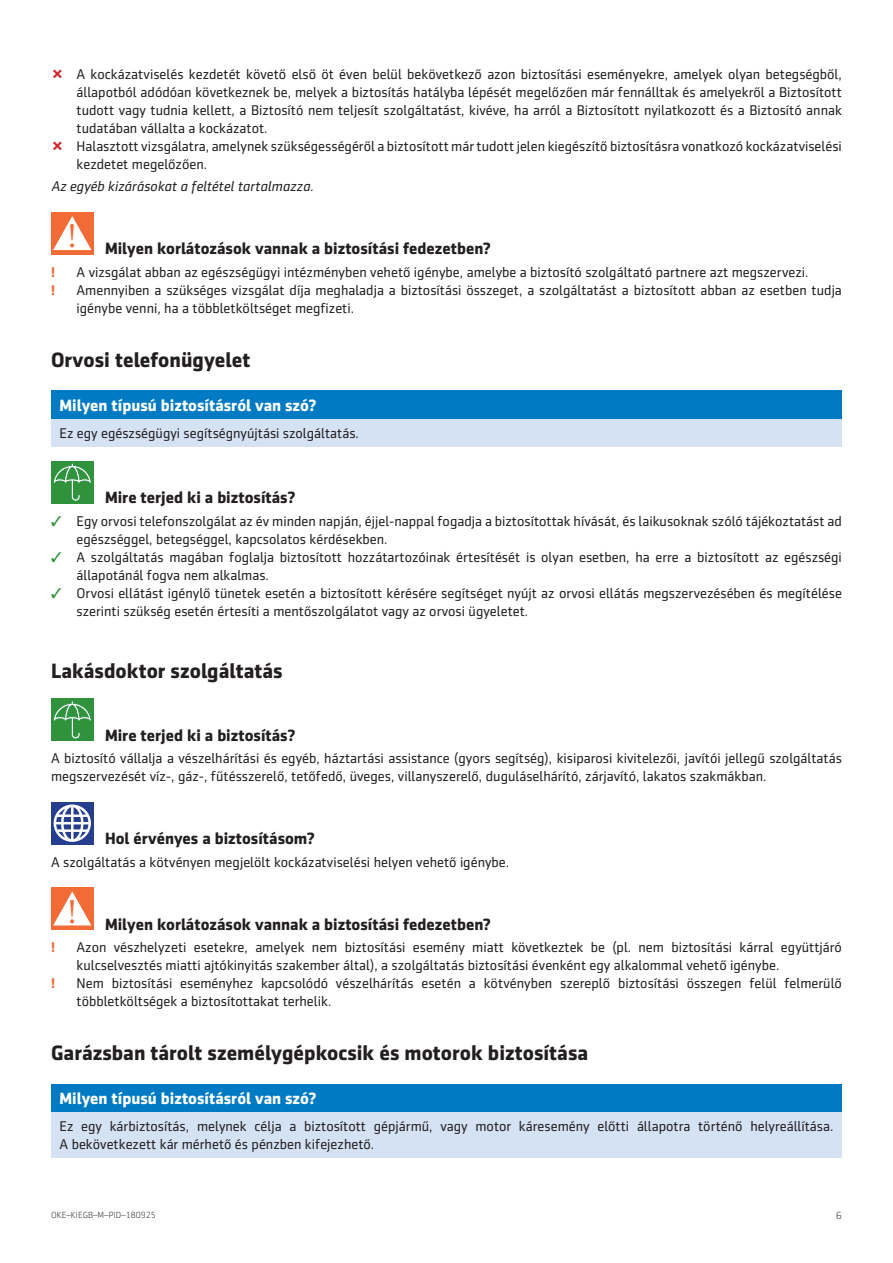
<style>
.page{position:relative;width:893px;height:1263px;background:#fff}
.page>*{position:absolute;margin:0;border:0;box-sizing:border-box;transform-origin:0 0}
.t1{font:700 21px "Sentico Sans DT";color:#231f20}
.t2{font:700 16.5px "Sentico Sans DT";color:#231f20}
.t3{font:700 16.5px "Sentico Sans DT";color:#fff}
.t4{font:14.25px/18px "Sentico Sans DT";color:#231f20}
.t5{font:italic 14.25px "Sentico Sans DT";color:#231f20}
.t6{font:700 14.25px "Sentico Sans DT";color:#f26b36}
.t7{font:300 10.5px "Sentico Sans DT";color:#231f20}
.t8{font:300 9px "Sentico Sans DT";color:#231f20}
.s1{color:#31923c}
</style>
<div class="page">
<div style="left:51px;top:212px;width:43px;height:42px;background:#f26b36"></div>
<svg style="left:53px;top:216px;width:38px;height:34px"></svg>
<div style="left:51px;top:391px;width:791px;height:28px;background:#007bc3"></div>
<div style="left:51px;top:419px;width:791px;height:27px;background:#d4e2f3"></div>
<div style="left:51px;top:461px;width:43px;height:42px;background:#31923c"></div>
<svg style="left:53px;top:463px;width:38px;height:38px"></svg>
<div style="left:51px;top:699px;width:43px;height:42px;background:#31923c"></div>
<svg style="left:53px;top:701px;width:38px;height:38px"></svg>
<div style="left:51px;top:802px;width:43px;height:42px;background:#253f8e"></div>
<svg style="left:54px;top:804px;width:37px;height:38px"></svg>
<div style="left:51px;top:887px;width:43px;height:43px;background:#f26b36"></div>
<svg style="left:53px;top:891px;width:38px;height:34px"></svg>
<div style="left:51px;top:1084px;width:791px;height:29px;background:#007bc3"></div>
<div style="left:51px;top:1113px;width:791px;height:45px;background:#d4e2f3"></div>
<p class="t4" style="left:77px;top:66px;width:767px">A kockázatviselés kezdetét követő első öt éven belül bekövetkező azon biztosítási eseményekre, amelyek olyan betegségből, állapotból adódóan következnek be, melyek a biztosítás hatályba lépését megelőzően már fennálltak és amelyekről a Biztosított tudott vagy tudnia kellett, a Biztosító nem teljesít szolgáltatást, kivéve, ha arról a Biztosított nyilatkozott és a Biztosító annak tudatában vállalta a kockázatot.<br>Halasztott vizsgálatra, amelynek szükségességéről a biztosított már tudott jelen kiegészítő biztosításra vonatkozó kockázatviselési kezdetet megelőzően.</p>
<p class="t5" style="left:51px;top:181px;width:264px">Az egyéb kizárásokat a feltétel tartalmazza.</p>
<p class="t2" style="left:68px;top:242px;width:425px"><sup>!</sup> Milyen korlátozások vannak a biztosítási fedezetben?</p>
<p class="t6" style="left:51px;top:266px;width:6px">!</p>
<p class="t4" style="left:77px;top:264px;width:733px">A vizsgálat abban az egészségügyi intézményben vehető igénybe, amelybe a biztosító szolgáltató partnere azt megszervezi.</p>
<p class="t6" style="left:51px;top:284px;width:6px">!</p>
<p class="t4" style="left:77px;top:282px;width:767px">Amennyiben a szükséges vizsgálat díja meghaladja a biztosítási összeget, a szolgáltatást a biztosított abban az esetben tudja igénybe venni, ha a többletköltséget megfizeti.</p>
<h1 class="t1" style="left:51px;top:351px;width:201px">Orvosi telefonügyelet</h1>
<p class="t3" style="left:60px;top:399px;width:258px">Milyen típusú biztosításról van szó?</p>
<p class="t4" style="left:60px;top:425px;width:301px">Ez egy egészségügyi segítségnyújtási szolgáltatás.</p>
<p class="t2" style="left:105px;top:492px;width:192px">Mire terjed ki a biztosítás?</p>
<p class="t4" style="left:77px;top:513px;width:767px;text-indent:-26px"><span class="s1">✓</span> Egy orvosi telefonszolgálat az év minden napján, éjjel-nappal fogadja a biztosítottak hívását, és laikusoknak szóló tájékoztatást ad egészséggel, betegséggel, kapcsolatos kérdésekben.</p>
<p class="t4" style="left:77px;top:549px;width:767px;text-indent:-26px"><span class="s1">✓</span> A szolgáltatás magában foglalja biztosított hozzátartozóinak értesítését is olyan esetben, ha erre a biztosított az egészségi állapotánál fogva nem alkalmas.</p>
<p class="t4" style="left:77px;top:585px;width:767px;text-indent:-26px"><span class="s1">✓</span> Orvosi ellátást igénylő tünetek esetén a biztosított kérésére segítséget nyújt az orvosi ellátás megszervezésében és megítélése szerinti szükség esetén értesíti a mentőszolgálatot vagy az orvosi ügyeletet.</p>
<h1 class="t1" style="left:51px;top:663px;width:233px">Lakásdoktor szolgáltatás</h1>
<p class="t2" style="left:105px;top:729px;width:192px">Mire terjed ki a biztosítás?</p>
<p class="t4" style="left:51px;top:751px;width:792px">A biztosító vállalja a vészelhárítási és egyéb, háztartási assistance (gyors segítség), kisiparosi kivitelezői, javítói jellegű szolgáltatás megszervezését víz-, gáz-, fűtésszerelő, tetőfedő, üveges, villanyszerelő, duguláselhárító, zárjavító, lakatos szakmákban.</p>
<p class="t2" style="left:105px;top:833px;width:211px">Hol érvényes a biztosításom?</p>
<p class="t4" style="left:51px;top:854px;width:460px">A szolgáltatás a kötvényen megjelölt kockázatviselési helyen vehető igénybe.</p>
<p class="t2" style="left:68px;top:918px;width:425px"><sup>!</sup> Milyen korlátozások vannak a biztosítási fedezetben?</p>
<p class="t6" style="left:51px;top:942px;width:6px">!</p>
<p class="t4" style="left:77px;top:939px;width:767px">Azon vészhelyzeti esetekre, amelyek nem biztosítási esemény miatt következtek be (pl. nem biztosítási kárral együttjáró kulcselvesztés miatti ajtókinyitás szakember által), a szolgáltatás biztosítási évenként egy alkalommal vehető igénybe.</p>
<p class="t6" style="left:51px;top:978px;width:6px">!</p>
<p class="t4" style="left:77px;top:975px;width:767px">Nem biztosítási eseményhez kapcsolódó vészelhárítás esetén a kötvényben szereplő biztosítási összegen felül felmerülő többletköltségek a biztosítottakat terhelik.</p>
<h1 class="t1" style="left:51px;top:1045px;width:539px">Garázsban tárolt személygépkocsik és motorok biztosítása</h1>
<p class="t3" style="left:60px;top:1092px;width:258px">Milyen típusú biztosításról van szó?</p>
<p class="t4" style="left:60px;top:1119px;width:775px">Ez egy kárbiztosítás, melynek célja a biztosított gépjármű, vagy motor káresemény előtti állapotra történő helyreállítása.<br>A bekövetkezett kár mérhető és pénzben kifejezhető.</p>
<p class="t8" style="left:51px;top:1212px;width:106px">OKE–KIEGB–M–PID–180925</p>
<p class="t7" style="left:836px;top:1212px;width:7px">6</p>
</div>
